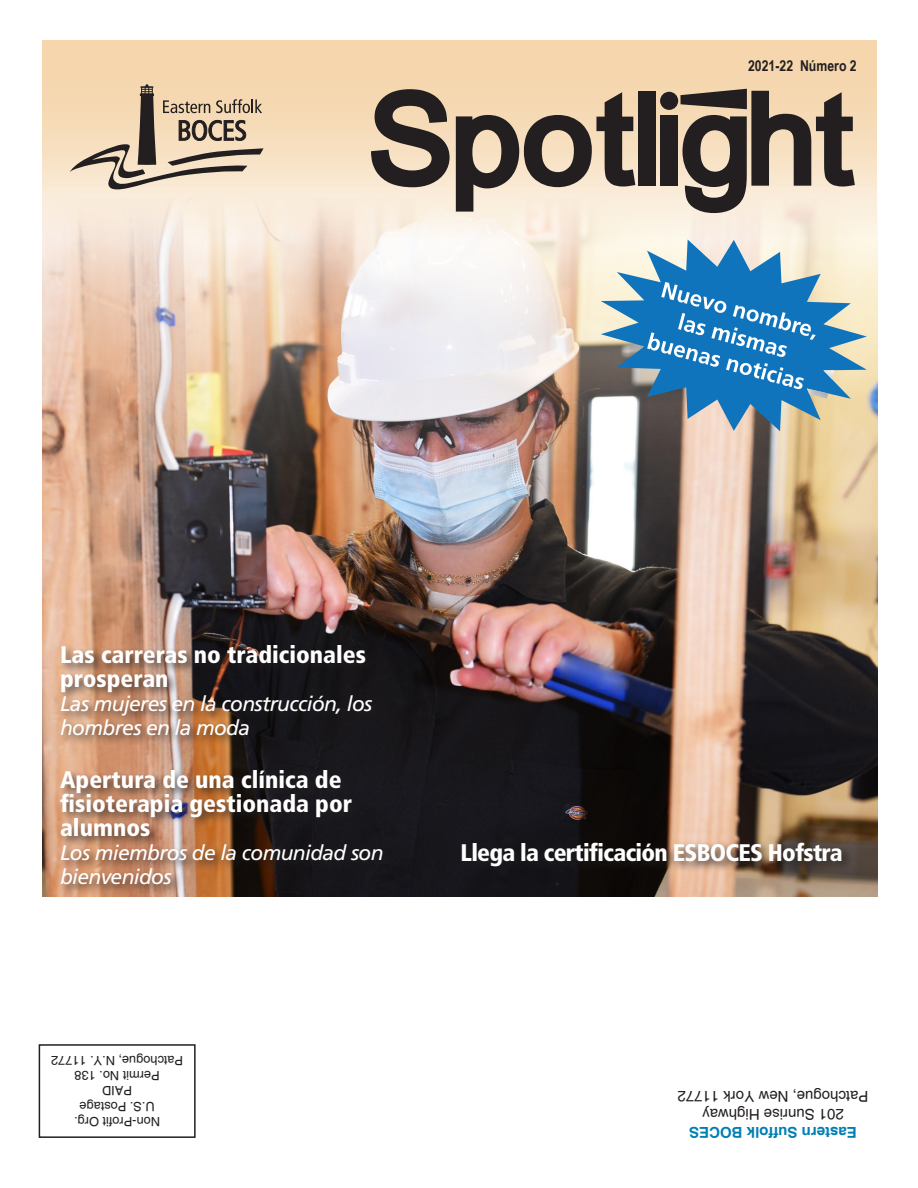
<style>
.page{position:relative;width:918px;height:1188px;background:#fff}
.page>*{position:absolute;margin:0;border:0;box-sizing:border-box;transform-origin:0 0}
.t1{font:900 condensed 24px/24px "Frutiger LT Std";color:#fff}
.t2{font:900 condensed 24px "Frutiger LT Std";letter-spacing:-.03em;color:#fff}
.t3{font:italic 21px/24px "Frutiger LT Std";letter-spacing:-.03em;color:#fff}
.t4{font:15px "Helvetica";color:#231f20}
.t5{font:700 15px "Helvetica";color:#007fb4}
.t6{font:700 15px "Arial Narrow";color:#231f20}
.t7{font:12.75px "Helvetica";color:#231f20}
</style>
<div class="page">
<img style="left:42px;top:209px;width:836px;height:687px">
<div style="left:42px;top:41px;width:835px;height:197px;background:linear-gradient(to bottom,#f4d1a2,#faf0e3)"></div>
<div style="left:39px;top:1044px;width:157px;height:94px;border:2px solid #231f20"></div>
<svg style="left:70px;top:84px;width:194px;height:108px;background:#ccb89f"></svg>
<div style="left:57px;top:642px;width:337px;height:254px;background:#231f20;opacity:.75"></div>
<div style="left:459px;top:840px;width:395px;height:38px;background:#231f20;opacity:.75"></div>
<svg style="left:371px;top:89px;width:79px;height:98px;background:#807365"></svg>
<svg style="left:456px;top:92px;width:179px;height:120px;background:#a49585"></svg>
<div style="left:638px;top:91px;width:18px;height:95px;background:#231f20"></div>
<div style="left:660px;top:115px;width:18px;height:71px;background:#231f20"></div>
<svg style="left:680px;top:89px;width:175px;height:124px;background:#8f8375"></svg>
<div style="left:660px;top:92px;width:18px;height:18px;background:#231f20;border-radius:50%"></div>
<svg style="left:601px;top:240px;width:266px;height:191px;background:#9bb2b9"></svg>
<img style="left:807px;top:370px;width:27px;height:29px">
<svg style="left:647px;top:282px;width:169px;height:107px;background:#3488c5"></svg>
<p class="t6" style="left:748px;top:54px;width:110px">2021-22 Número 2</p>
<p class="t1" style="left:60px;top:643px;width:307px">Las carreras no tradicionales prosperan</p>
<p class="t3" style="left:60px;top:692px;width:314px">Las mujeres en la construcción, los hombres en la moda</p>
<p class="t1" style="left:60px;top:767px;width:294px">Apertura de una clínica de fisioterapia gestionada por alumnos</p>
<p class="t3" style="left:60px;top:841px;width:325px">Los miembros de la comunidad son bienvenidos</p>
<p class="t2" style="left:461px;top:838px;width:384px">Llega la certificación ESBOCES Hofstra</p>
<p class="t7" style="left:183px;top:1068px;width:134px;rotate:-180deg">Patchogue, N.Y. 11772</p>
<p class="t7" style="left:160px;top:1083px;width:87px;rotate:-180deg">Permit No. 138</p>
<p class="t7" style="left:132px;top:1098px;width:31px;rotate:-180deg">PAID</p>
<p class="t7" style="left:155px;top:1114px;width:77px;rotate:-180deg">U.S. Postage</p>
<p class="t7" style="left:160px;top:1129px;width:87px;rotate:-180deg">Non-Profit Org.</p>
<p class="t4" style="left:869px;top:1105px;width:192px;rotate:-180deg">Patchogue, New York 11772</p>
<p class="t4" style="left:844px;top:1123px;width:143px;rotate:-180deg">201 Sunrise Highway</p>
<p class="t5" style="left:857px;top:1142px;width:169px;rotate:-180deg">Eastern Suffolk BOCES</p>
</div>
